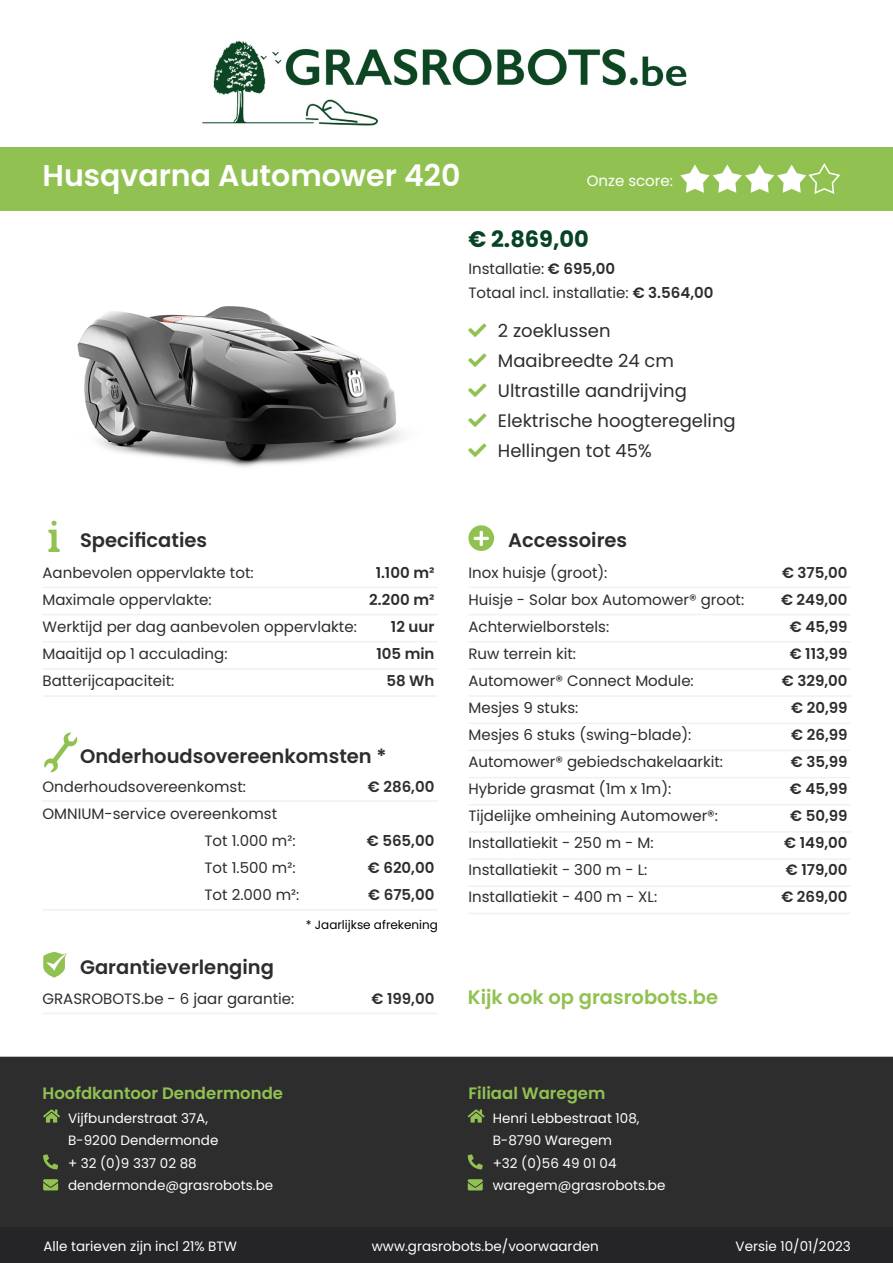
<style>
.page{position:relative;width:893px;height:1263px;background:#fff}
.page>*{position:absolute;margin:0;border:0;box-sizing:border-box;transform-origin:0 0}
.t1{font:600 30px "Poppins";color:#fff}
.t2{font:700 22.5px "Poppins";color:#074425}
.t3{font:600 19.5px "Poppins";color:#2e2d2e}
.t4{font:600 19.5px "Poppins";color:#91c251}
.t5{font:18px/30px "Poppins";color:#2e2d2e}
.t6{font:18px/30px "Font Awesome 5 Free Solid";color:#91c251;text-align:justify}
.t7{font:600 16.5px "Poppins";color:#91c251}
.t8{font:15px/27px "Poppins";color:#2e2d2e}
.t9{font:600 15px/27px "Poppins";color:#2e2d2e;text-align:right}
.t10{font:15px "Poppins";color:#fff}
.t11{font:13.5px/22.5px "Poppins";color:#fff}
.t12{font:12px "Poppins";color:#000}
.s1{font-weight:600}
</style>
<div class="page">
<img style="left:77px;top:306px;width:325px;height:161px">
<img style="left:202px;top:40px;width:485px;height:86px">
<div style="left:0;top:147px;width:893px;height:63px;background:#91c251"></div>
<svg style="left:48px;top:521px;width:12px;height:31px"></svg>
<div style="left:468px;top:525px;width:26px;height:26px;background:#91c251;border-radius:50%"></div>
<svg style="left:474px;top:531px;width:15px;height:15px"></svg>
<svg style="left:44px;top:732px;width:34px;height:40px"></svg>
<svg style="left:44px;top:952px;width:23px;height:26px"></svg>
<hr style="left:43px;top:587px;width:395px;height:1px;background:#f2f1ee">
<hr style="left:468px;top:587px;width:383px;height:1px;background:#f2f1ee">
<hr style="left:43px;top:1013px;width:395px;height:1px;background:#f2f1ee">
<hr style="left:43px;top:800px;width:395px;height:2px;background:#f2f1ee">
<hr style="left:43px;top:614px;width:395px;height:1px;background:#f2f1ee">
<hr style="left:468px;top:614px;width:383px;height:1px;background:#f2f1ee">
<hr style="left:43px;top:641px;width:395px;height:1px;background:#f2f1ee">
<hr style="left:468px;top:641px;width:383px;height:1px;background:#f2f1ee">
<hr style="left:43px;top:668px;width:395px;height:2px;background:#f2f1ee">
<hr style="left:468px;top:668px;width:383px;height:2px;background:#f2f1ee">
<hr style="left:43px;top:695px;width:395px;height:2px;background:#f2f1ee">
<hr style="left:43px;top:909px;width:395px;height:1px;background:#f2f1ee">
<div style="left:1px;top:1057px;width:891px;height:174px;background:#2e2d2e"></div>
<div style="left:0;top:1228px;width:893px;height:35px;background:#252426"></div>
<svg style="left:43px;top:1109px;width:17px;height:13px"></svg>
<svg style="left:43px;top:1154px;width:15px;height:15px"></svg>
<svg style="left:43px;top:1179px;width:15px;height:11px"></svg>
<svg style="left:468px;top:1109px;width:17px;height:13px"></svg>
<svg style="left:468px;top:1154px;width:15px;height:15px"></svg>
<svg style="left:468px;top:1179px;width:15px;height:11px"></svg>
<hr style="left:468px;top:695px;width:383px;height:2px;background:#f2f1ee">
<svg style="left:680px;top:163px;width:160px;height:31px"></svg>
<hr style="left:468px;top:722px;width:383px;height:2px;background:#f2f1ee">
<hr style="left:468px;top:750px;width:383px;height:1px;background:#f2f1ee">
<hr style="left:468px;top:777px;width:383px;height:1px;background:#f2f1ee">
<hr style="left:468px;top:804px;width:383px;height:1px;background:#f2f1ee">
<hr style="left:468px;top:831px;width:383px;height:2px;background:#f2f1ee">
<hr style="left:468px;top:858px;width:383px;height:2px;background:#f2f1ee">
<hr style="left:468px;top:885px;width:383px;height:2px;background:#f2f1ee">
<hr style="left:468px;top:913px;width:383px;height:1px;background:#f2f1ee">
<h1 class="t1" style="left:43px;top:159px;width:419px">Husqvarna Automower 420</h1>
<p class="t10" style="left:587px;top:172px;width:88px">Onze score:</p>
<h2 class="t2" style="left:468px;top:226px;width:122px">€ 2.869,00</h2>
<p class="t8" style="left:468px;top:257px;width:247px;line-height:23.7px">Installatie: <span class="s1">€ 695,00<br></span>Totaal incl. installatie: <span class="s1">€ 3.564,00</span></p>
<p class="t6" style="left:468px;top:315px;width:20px">★ ★ ★ ★ ★</p>
<p class="t5" style="left:498px;top:316px;width:239px">2 zoeklussen<br>Maaibreedte 24 cm<br>Ultrastille aandrijving<br>Elektrische hoogteregeling<br>Hellingen tot 45%</p>
<h3 class="t3" style="left:80px;top:528px;width:129px">Specificaties</h3>
<h3 class="t3" style="left:508px;top:528px;width:121px">Accessoires</h3>
<p class="t8" style="left:468px;top:559px;width:277px">Inox huisje (groot):<br>Huisje - Solar box Automower® groot:<br>Achterwielborstels:<br>Ruw terrein kit:<br>Automower® Connect Module:<br>Mesjes 9 stuks:<br>Mesjes 6 stuks (swing-blade):<br>Automower® gebiedschakelaarkit:<br>Hybride grasmat (1m x 1m):<br>Tijdelijke omheining Automower®:<br>Installatiekit - 250 m - M:<br>Installatiekit - 300 m - L:<br>Installatiekit - 400 m - XL:</p>
<p class="t9" style="left:369px;top:559px;width:67px">1.100 m²<br>2.200 m²<br>12 uur<br>105 min<br>58 Wh</p>
<p class="t9" style="left:781px;top:559px;width:68px">€ 375,00 € 249,00 € 45,99 € 113,99 € 329,00 € 20,99 € 26,99 € 35,99 € 45,99 € 50,99 € 149,00 € 179,00 € 269,00</p>
<p class="t8" style="left:43px;top:559px;width:316px">Aanbevolen oppervlakte tot:<br>Maximale oppervlakte:<br>Werktijd per dag aanbevolen oppervlakte:<br>Maaitijd op 1 acculading:<br>Batterijcapaciteit:</p>
<h3 class="t3" style="left:80px;top:744px;width:308px">Onderhoudsovereenkomsten *</h3>
<p class="t9" style="left:368px;top:773px;width:68px">€ 286,00</p>
<p class="t8" style="left:43px;top:773px;width:205px">Onderhoudsovereenkomst:</p>
<p class="t8" style="left:43px;top:800px;width:236px">OMNIUM-service overeenkomst</p>
<p class="t8" style="left:205px;top:827px;width:92px">Tot 1.000 m²:</p>
<p class="t8" style="left:205px;top:854px;width:92px">Tot 1.500 m²:</p>
<p class="t8" style="left:205px;top:881px;width:96px">Tot 2.000 m²:</p>
<p class="t9" style="left:367px;top:827px;width:69px;text-align:justify">€ 565,00 € 620,00 € 675,00</p>
<h3 class="t3" style="left:80px;top:956px;width:195px">Garantieverlenging</h3>
<p class="t12" style="left:306px;top:917px;width:134px">* Jaarlijkse afrekening</p>
<p class="t8" style="left:43px;top:985px;width:253px">GRASROBOTS.be - 6 jaar garantie:</p>
<h3 class="t4" style="left:468px;top:986px;width:252px">Kijk ook op grasrobots.be</h3>
<p class="t9" style="left:372px;top:985px;width:64px">€ 199,00</p>
<p class="t7" style="left:468px;top:1084px;width:138px">Filiaal Waregem</p>
<p class="t7" style="left:43px;top:1084px;width:242px">Hoofdkantoor Dendermonde</p>
<p class="t11" style="left:68px;top:1107px;width:207px">Vijfbunderstraat 37A,<br>B-9200 Dendermonde<br>+ 32 (0)9 337 02 88 dendermonde@grasrobots.be</p>
<p class="t11" style="left:493px;top:1107px;width:174px">Henri Lebbestraat 108,<br>B-8790 Waregem<br>+32 (0)56 49 01 04 waregem@grasrobots.be</p>
<p class="t11" style="left:44px;top:1235px;width:195px">Alle tarieven zijn incl 21% BTW</p>
<p class="t11" style="left:372px;top:1235px;width:228px">www.grasrobots.be/voorwaarden</p>
<p class="t11" style="left:736px;top:1235px;width:117px">Versie 10/01/2023</p>
</div>
